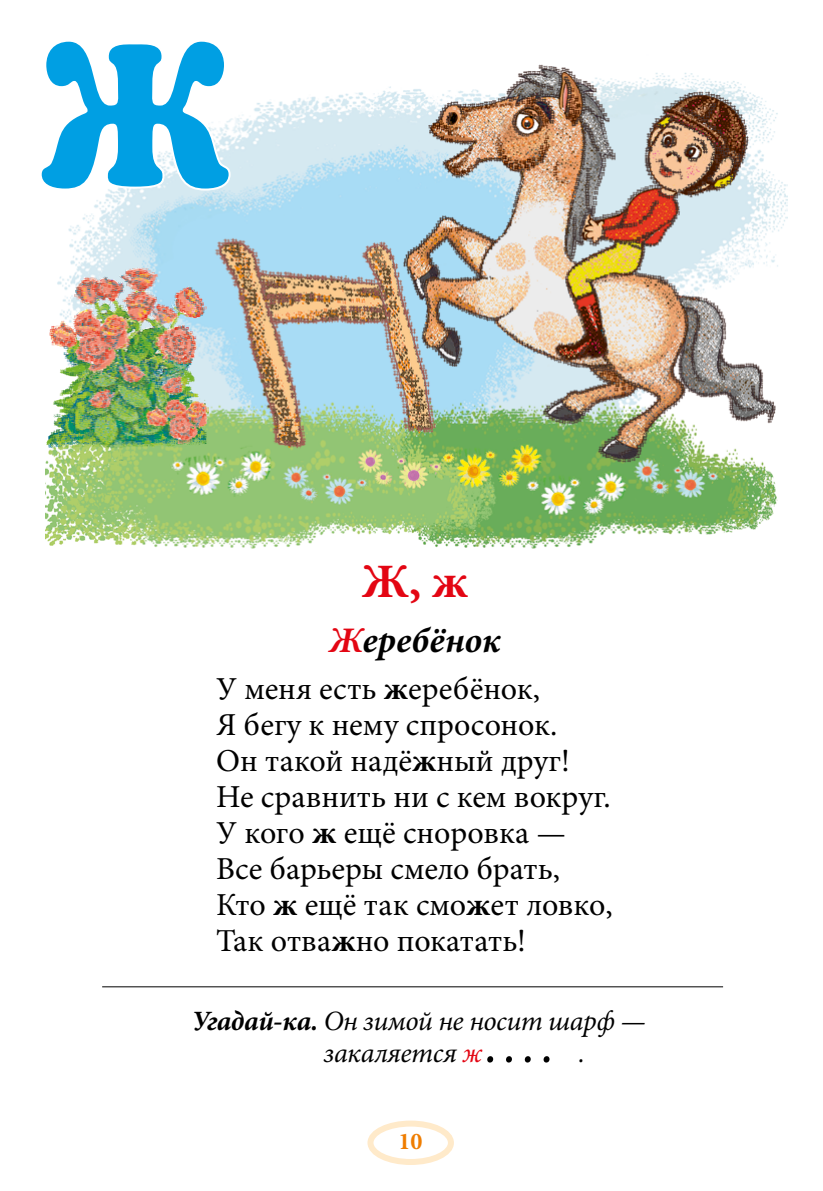
<style>
.page{position:relative;width:823px;height:1191px;background:#fff}
.page>*{position:absolute;margin:0;border:0;box-sizing:border-box;transform-origin:0 0}
.t1{font:700 48px "Minion Pro";color:#e30613}
.t2{font:italic 700 36px "Minion Pro";color:#000}
.t3{font:32px/36px "Minion Pro";color:#000}
.t4{font:italic 28px/32px "Minion Pro";letter-spacing:-.015em;color:#000}
.t5{font:700 24px "Minion Pro";color:#ef7d00}
.s1{color:#e30613}
.s2{font-weight:700}
.s3{font-size:56px}
</style>
<div class="page">
<div style="left:367px;top:1120px;width:86px;height:45px;border:6px solid #ffeaca;border-radius:50%"></div>
<hr style="left:102px;top:986px;width:620px;height:1px;background:#000">
<img style="left:45px;top:64px;width:741px;height:485px">
<img style="left:46px;top:268px;width:163px;height:195px">
<svg style="left:41px;top:41px;width:190px;height:150px"></svg>
<h1 class="t1" style="left:361px;top:548px;width:108px">Ж, ж</h1>
<p class="t2" style="left:329px;top:614px;width:173px"><span class="s1">Ж</span>еребёнок</p>
<p class="t3" style="left:216px;top:671px;width:397px">У меня есть <span class="s2">ж</span>еребёнок,<br>Я бегу к нему спросонок.<br>Он такой надё<span class="s2">ж</span>ный друг!<br>Не сравнить ни с кем вокруг.<br>У кого <span class="s2">ж</span> ещё сноровка —<br>Все барьеры смело брать,<br>Кто <span class="s2">ж</span> ещё так смо<span class="s2">ж</span>ет ловко,<br>Так отва<span class="s2">ж</span>но покатать!</p>
<p class="t4" style="left:324px;top:1005px;width:323px;text-indent:-132px"><span class="s2">Угадай-ка.</span> Он зимой не носит шарф — закаляется <span class="s1">ж</span><span class="s3">....</span> .</p>
<p class="t5" style="left:398px;top:1124px;width:25px">10</p>
</div>
